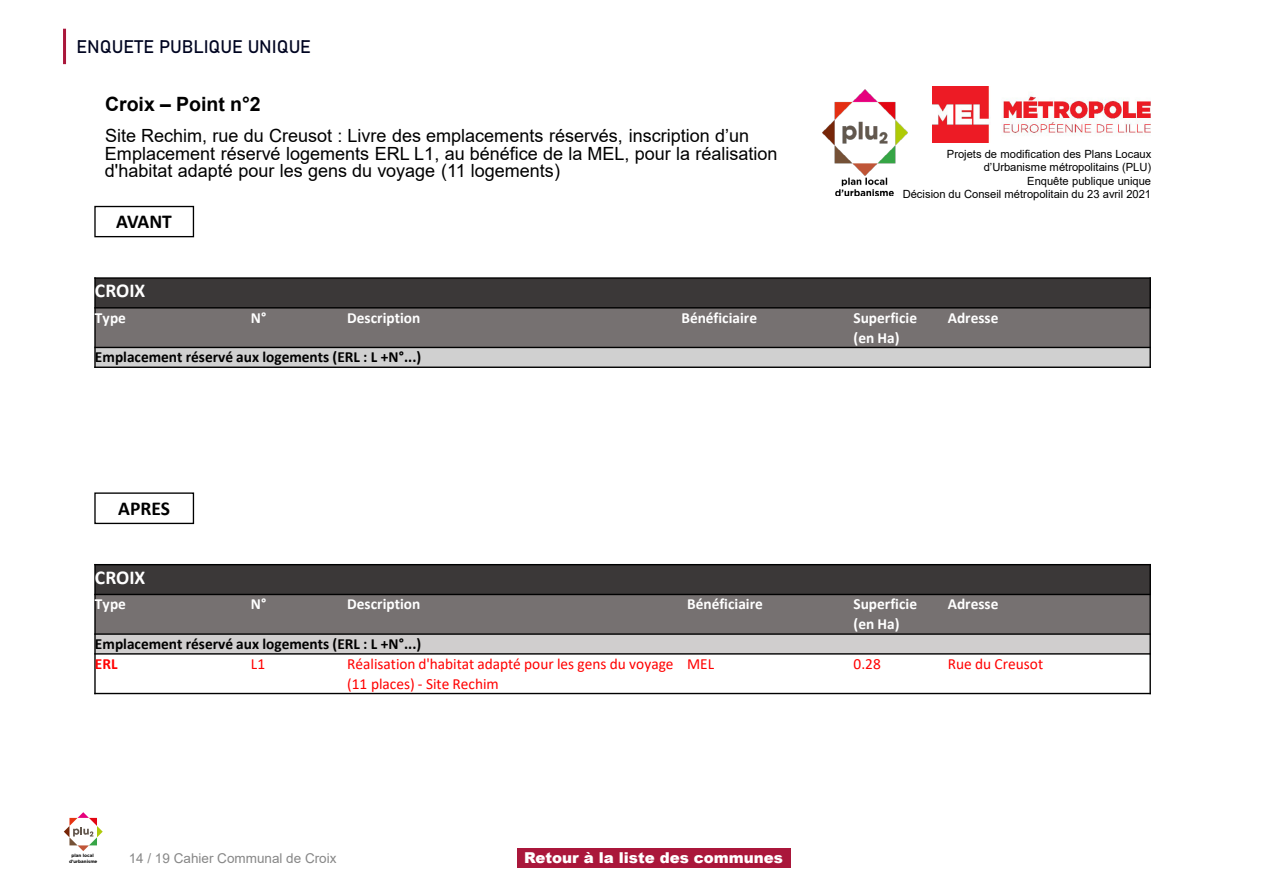
<style>
.page{position:relative;width:1263px;height:893px;background:#fff}
.page>*{position:absolute;margin:0;border:0;box-sizing:border-box;transform-origin:0 0}
.t1{font:700 19.65px "Arial";color:#000}
.t2{font:700 19.65px "Calibri";color:#fff}
.t3{font:700 19.65px "Calibri";color:#000}
.t4{font:18.15px/17.5px "Arial";color:#000}
.t5{font:18px "Bahnschrift";color:#000521}
.t6{font:700 15.45px/19.8px "Calibri";letter-spacing:.005em;color:#fff}
.t7{font:15.45px/19.8px "Calibri";color:#f00}
.t8{font:700 15.45px "Calibri";color:#000}
.t9{font:700 15.45px "Calibri";color:#f00}
.t10{font:900 15px "Arial";color:#fff}
.t11{font:13.5px "Arial";color:#878787}
.t12{font:11.25px/13.5px "Arial";letter-spacing:-.005em;color:#000;text-align:right}
.t13{font:700 4.5px/5.4px "Gotham";color:#000;text-align:center}
</style>
<div class="page">
<hr style="left:63px;top:29px;width:3px;height:35px;background:#aa173b">
<svg style="left:64px;top:812px;width:39px;height:39px"></svg>
<div style="left:517px;top:848px;width:273px;height:20px;background:#aa173b"></div>
<img style="left:932px;top:87px;width:219px;height:55px">
<img style="left:822px;top:89px;width:86px;height:106px">
<div style="left:95px;top:278px;width:1055px;height:30px;background:#3b3838"></div>
<div style="left:95px;top:308px;width:156px;height:39px;background:#767171"></div>
<div style="left:251px;top:308px;width:96px;height:39px;background:#767171"></div>
<div style="left:347px;top:308px;width:334px;height:39px;background:#767171"></div>
<div style="left:681px;top:308px;width:173px;height:39px;background:#767171"></div>
<div style="left:854px;top:308px;width:94px;height:39px;background:#767171"></div>
<div style="left:948px;top:308px;width:202px;height:39px;background:#767171"></div>
<div style="left:95px;top:347px;width:1055px;height:20px;background:#d0d0d0"></div>
<hr style="left:94px;top:307px;width:1057px;height:2px;background:#000">
<hr style="left:94px;top:347px;width:1057px;height:1px;background:#000">
<hr style="left:94px;top:277px;width:2px;height:70px;background:#000">
<hr style="left:94px;top:347px;width:2px;height:21px;background:#000">
<hr style="left:1149px;top:277px;width:2px;height:70px;background:#000">
<hr style="left:1149px;top:347px;width:2px;height:21px;background:#000">
<hr style="left:94px;top:277px;width:1057px;height:2px;background:#000">
<hr style="left:94px;top:367px;width:1057px;height:1px;background:#000">
<div style="left:95px;top:565px;width:1055px;height:29px;background:#3b3838"></div>
<div style="left:95px;top:594px;width:156px;height:40px;background:#767171"></div>
<div style="left:251px;top:594px;width:96px;height:40px;background:#767171"></div>
<div style="left:347px;top:594px;width:340px;height:40px;background:#767171"></div>
<div style="left:687px;top:594px;width:167px;height:40px;background:#767171"></div>
<div style="left:854px;top:594px;width:94px;height:40px;background:#767171"></div>
<div style="left:948px;top:594px;width:202px;height:40px;background:#767171"></div>
<div style="left:95px;top:634px;width:1055px;height:20px;background:#d0cece"></div>
<hr style="left:94px;top:594px;width:1057px;height:1px;background:#000">
<hr style="left:94px;top:633px;width:1057px;height:2px;background:#000">
<hr style="left:94px;top:653px;width:1057px;height:2px;background:#000">
<hr style="left:94px;top:564px;width:2px;height:130px;background:#000">
<hr style="left:1149px;top:564px;width:2px;height:130px;background:#000">
<hr style="left:94px;top:564px;width:1057px;height:1px;background:#000">
<hr style="left:94px;top:693px;width:1057px;height:1px;background:#000">
<div style="left:94px;top:206px;width:100px;height:31px;border:1px solid #000"></div>
<div style="left:94px;top:492px;width:100px;height:32px;border:1px solid #000"></div>
<p class="t5" style="left:77px;top:33px;width:236px">ENQUETE PUBLIQUE UNIQUE</p>
<p class="t1" style="left:105px;top:90px;width:157px">Croix – Point n°2</p>
<p class="t4" style="left:105px;top:127px;width:674px">Site Rechim, rue du Creusot : Livre des emplacements réservés, inscription d’un<br>Emplacement réservé logements ERL L1, au bénéfice de la MEL, pour la réalisation d'habitat adapté pour les gens du voyage (11 logements)</p>
<p class="t3" style="left:116px;top:208px;width:57px">AVANT</p>
<p class="t12" style="left:903px;top:147px;width:250px">Projets de modification des Plans Locaux d’Urbanisme métropolitains (PLU)<br>Enquête publique unique<br>Décision du Conseil métropolitain du 23 avril 2021</p>
<p class="t2" style="left:95px;top:276px;width:52px">CROIX</p>
<p class="t6" style="left:95px;top:307px;width:32px">Type</p>
<p class="t6" style="left:251px;top:307px;width:17px">N°</p>
<p class="t6" style="left:347px;top:307px;width:75px">Description</p>
<p class="t6" style="left:681px;top:307px;width:77px">Bénéficiaire</p>
<p class="t6" style="left:854px;top:307px;width:65px">Superficie (en Ha)</p>
<p class="t6" style="left:948px;top:307px;width:52px">Adresse</p>
<p class="t8" style="left:95px;top:346px;width:328px">Emplacement réservé aux logements (ERL : L +N°...)</p>
<p class="t3" style="left:118px;top:494px;width:53px">APRES</p>
<p class="t2" style="left:95px;top:563px;width:52px">CROIX</p>
<p class="t6" style="left:95px;top:594px;width:32px">Type</p>
<p class="t6" style="left:251px;top:594px;width:17px">N°</p>
<p class="t6" style="left:347px;top:594px;width:75px">Description</p>
<p class="t6" style="left:687px;top:594px;width:77px">Bénéficiaire</p>
<p class="t6" style="left:854px;top:594px;width:65px">Superficie (en Ha)</p>
<p class="t6" style="left:948px;top:594px;width:52px">Adresse</p>
<p class="t8" style="left:95px;top:633px;width:328px">Emplacement réservé aux logements (ERL : L +N°...)</p>
<p class="t9" style="left:95px;top:653px;width:24px">ERL</p>
<p class="t7" style="left:251px;top:653px;width:16px">L1</p>
<p class="t7" style="left:347px;top:653px;width:328px">Réalisation d'habitat adapté pour les gens du voyage (11 places) - Site Rechim</p>
<p class="t7" style="left:687px;top:653px;width:29px">MEL</p>
<p class="t7" style="left:854px;top:653px;width:29px">0.28</p>
<p class="t7" style="left:948px;top:653px;width:97px">Rue du Creusot</p>
<p class="t13" style="left:69px;top:853px;width:30px">plan local d’urbanisme</p>
<p class="t11" style="left:129px;top:849px;width:209px">14 / 19 Cahier Communal de Croix</p>
<p class="t10" style="left:524px;top:847px;width:260px">Retour à la liste des communes</p>
</div>
